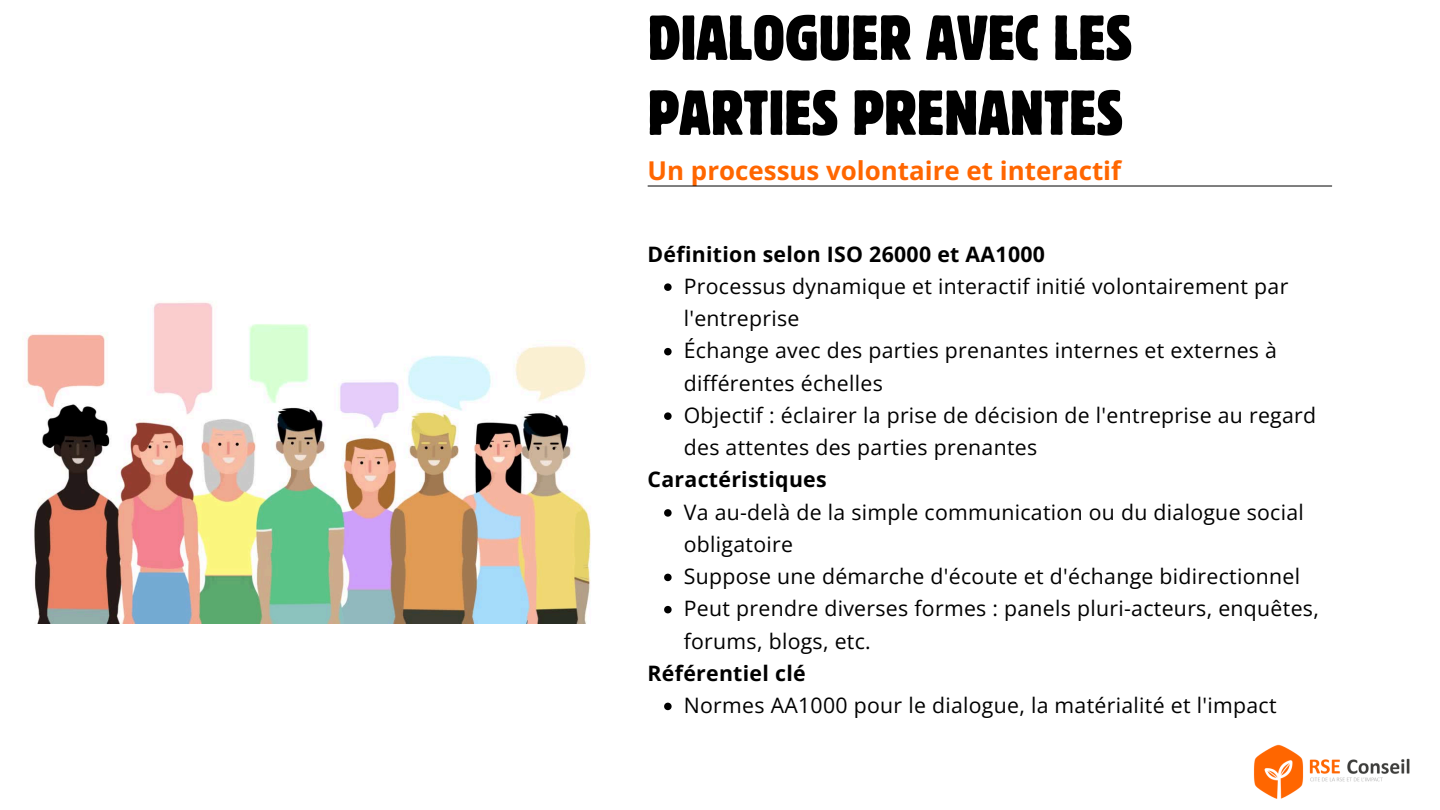
<style>
.page{position:relative;width:1440px;height:810px;background:#fff}
.page>*{position:absolute;margin:0;border:0;box-sizing:border-box;transform-origin:0 0}
.t1{font:condensed 63px/75px "Block W1 G";color:#000}
.t2{font:700 25.9px "Open Sans";color:#f60}
.t3{font:21.3px/32.2px "Open Sans";letter-spacing:.015em;color:#000}
.t4{font:700 21.3px "Open Sans";letter-spacing:.015em;color:#000}
</style>
<div class="page">
<img style="left:1254px;top:744px;width:156px;height:55px">
<hr style="left:648px;top:186px;width:684px;height:1px;background:#000">
<img style="left:26px;top:302px;width:565px;height:322px">
<svg style="left:664px;top:283px;width:8px;height:8px"></svg>
<svg style="left:664px;top:348px;width:8px;height:7px"></svg>
<svg style="left:664px;top:412px;width:8px;height:8px"></svg>
<svg style="left:664px;top:509px;width:8px;height:8px"></svg>
<svg style="left:664px;top:574px;width:8px;height:7px"></svg>
<svg style="left:664px;top:606px;width:8px;height:7px"></svg>
<svg style="left:664px;top:703px;width:8px;height:7px"></svg>
<h3 class="t1" style="left:648px;top:-1px;width:486px">DIALOGUER AVEC LES<br>PARTIES PRENANTES</h3>
<h2 class="t2" style="left:648px;top:152px;width:475px">Un processus volontaire et interactif</h2>
<p class="t4" style="left:648px;top:239px;width:399px">Définition selon ISO 26000 et AA1000</p>
<p class="t3" style="left:684px;top:270px;width:606px">Processus dynamique et interactif initié volontairement par l'entreprise</p>
<p class="t3" style="left:684px;top:334px;width:595px">Échange avec des parties prenantes internes et externes à différentes échelles</p>
<h3 class="t3" style="left:684px;top:399px;width:634px">Objectif : éclairer la prise de décision de l'entreprise au regard des attentes des parties prenantes</h3>
<p class="t4" style="left:648px;top:465px;width:181px">Caractéristiques</p>
<p class="t3" style="left:684px;top:495px;width:622px">Va au-delà de la simple communication ou du dialogue social obligatoire</p>
<p class="t3" style="left:684px;top:560px;width:618px">Suppose une démarche d'écoute et d'échange bidirectionnel</p>
<h3 class="t3" style="left:684px;top:592px;width:637px">Peut prendre diverses formes : panels pluri-acteurs, enquêtes, forums, blogs, etc.</h3>
<p class="t4" style="left:648px;top:658px;width:160px">Référentiel clé</p>
<p class="t3" style="left:684px;top:689px;width:594px">Normes AA1000 pour le dialogue, la matérialité et l'impact</p>
</div>
